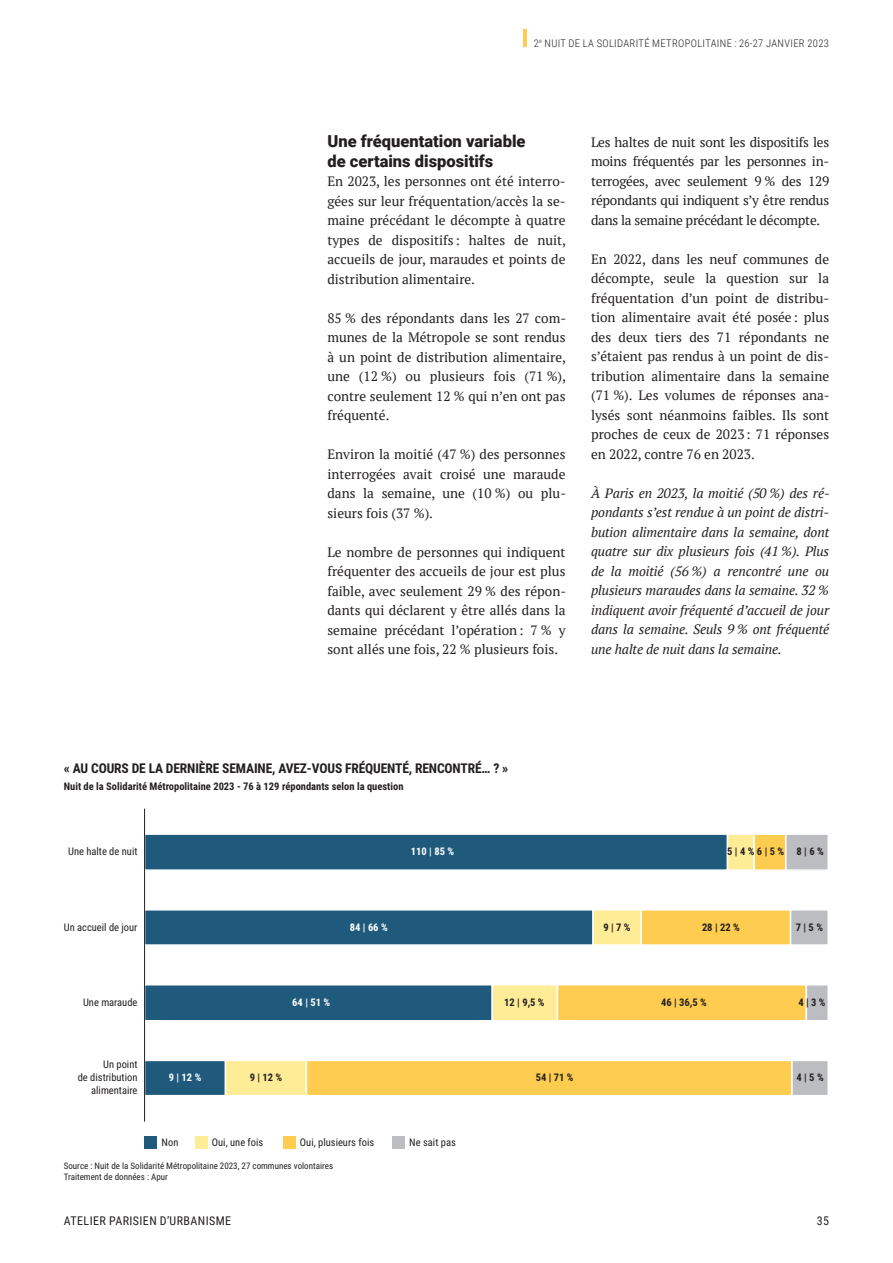
<style>
.page{position:relative;width:893px;height:1263px;background:#fff}
.page>*{position:absolute;margin:0;border:0;box-sizing:border-box;transform-origin:0 0}
.t1{font:900 16.5px/19.5px "Roboto";color:#231f20}
.t2{font:13.5px/19.5px "PT Serif";color:#231f20;text-align:justify}
.t3{font:italic 13.5px/19.5px "PT Serif";letter-spacing:-.01em;color:#231f20;text-align:justify}
.t4{font:700 13.5px "Roboto Condensed";letter-spacing:-.01em;color:#231f20}
.t5{font:12px "Roboto Condensed";letter-spacing:.035em;color:#231f20}
.t6{font:700 10.5px "Roboto Condensed";color:#231f20}
.t7{font:10.5px/12.6px "Roboto Condensed";color:#231f20;text-align:right}
.t8{font:300 10.5px "Roboto Condensed";letter-spacing:.035em;color:#231f20}
.t9{font:700 10.5px "Roboto Condensed";color:#fff}
.t10{font:9px/10.8px "Roboto Condensed";color:#231f20}
</style>
<div class="page">
<hr style="left:523px;top:30px;width:4px;height:17px;background:#fecc4e">
<div style="left:392px;top:1136px;width:13px;height:13px;background:#bcbdc0"></div>
<div style="left:283px;top:1136px;width:13px;height:13px;background:#fecc4e"></div>
<div style="left:195px;top:1136px;width:13px;height:13px;background:#ffec96"></div>
<div style="left:145px;top:1136px;width:12px;height:13px;background:#1f5a7d"></div>
<div style="left:144px;top:1060px;width:82px;height:36px;background:#1f5a7d;border:2px solid #fff"></div>
<div style="left:225px;top:1060px;width:82px;height:36px;background:#ffec96;border:2px solid #fff"></div>
<div style="left:306px;top:1060px;width:487px;height:36px;background:#fecc4e;border:2px solid #fff"></div>
<div style="left:792px;top:1060px;width:36px;height:36px;background:#bcbdc0"></div>
<div style="left:791px;top:1060px;width:38px;height:36px;border:2px solid #fff"></div>
<div style="left:144px;top:984px;width:349px;height:37px;background:#1f5a7d;border:2px solid #fff"></div>
<div style="left:491px;top:984px;width:67px;height:37px;background:#ffec96;border:2px solid #fff"></div>
<div style="left:557px;top:984px;width:250px;height:37px;background:#fecc4e;border:2px solid #fff"></div>
<div style="left:806px;top:985px;width:22px;height:36px;background:#bcbdc0"></div>
<div style="left:806px;top:984px;width:23px;height:37px;border:2px solid #fff"></div>
<div style="left:144px;top:909px;width:450px;height:37px;background:#1f5a7d;border:2px solid #fff"></div>
<div style="left:592px;top:909px;width:50px;height:37px;background:#ffec96;border:2px solid #fff"></div>
<div style="left:640px;top:909px;width:151px;height:37px;background:#fecc4e;border:2px solid #fff"></div>
<div style="left:791px;top:910px;width:37px;height:35px;background:#bcbdc0"></div>
<div style="left:790px;top:909px;width:39px;height:37px;border:2px solid #fff"></div>
<div style="left:144px;top:833px;width:584px;height:38px;background:#1f5a7d;border:2px solid #fff"></div>
<div style="left:727px;top:833px;width:28px;height:38px;background:#ffec96;border:2px solid #fff"></div>
<div style="left:753px;top:833px;width:33px;height:38px;background:#fecc4e;border:2px solid #fff"></div>
<div style="left:786px;top:834px;width:42px;height:36px;background:#bcbdc0"></div>
<div style="left:785px;top:833px;width:44px;height:38px;border:2px solid #fff"></div>
<hr style="left:144px;top:809px;width:1px;height:312px;background:#231f20">
<p class="t8" style="left:534px;top:36px;width:296px">2<sup>e</sup> NUIT DE LA SOLIDARITÉ METROPOLITAINE : 26-27 JANVIER 2023</p>
<p class="t1" style="left:327px;top:131px;width:200px">Une fréquentation variable de certains dispositifs</p>
<p class="t2" style="left:327px;top:171px;width:240px">En 2023, les personnes ont été interro&shy;gées sur leur fréquentation/accès la se&shy;maine précédant le décompte à quatre types de dispositifs : haltes de nuit, accueils de jour, maraudes et points de distribution alimentaire.</p>
<p class="t2" style="left:327px;top:308px;width:240px">85 % des répondants dans les 27 com&shy;munes de la Métropole se sont rendus à un point de distribution alimentaire, une (12 %) ou plusieurs fois (71 %), contre seulement 12 % qui n’en ont pas fréquenté.</p>
<p class="t2" style="left:327px;top:444px;width:240px">Environ la moitié (47 %) des personnes interrogées avait croisé une maraude dans la semaine, une (10 %) ou plu&shy;sieurs fois (37 %).</p>
<p class="t2" style="left:327px;top:542px;width:240px">Le nombre de personnes qui indiquent fréquenter des accueils de jour est plus faible, avec seulement 29 % des répon&shy;dants qui déclarent y être allés dans la semaine précédant l’opération: 7 % y sont allés une fois, 22 % plusieurs fois.</p>
<p class="t2" style="left:591px;top:132px;width:240px">Les haltes de nuit sont les dispositifs les moins fréquentés par les personnes in&shy;terrogées, avec seulement 9 % des 129 répondants qui indiquent s’y être rendus dans la semaine précédant le décompte.</p>
<p class="t2" style="left:591px;top:249px;width:240px">En 2022, dans les neuf communes de décompte, seule la question sur la fréquentation d’un point de distribu&shy;tion alimentaire avait été posée: plus des deux tiers des 71 répondants ne s’étaient pas rendus à un point de dis&shy;tribution alimentaire dans la semaine (71 %). Les volumes de réponses ana&shy;lysés sont néanmoins faibles. Ils sont proches de ceux de 2023: 71 réponses en 2022, contre 76 en 2023.</p>
<p class="t3" style="left:591px;top:483px;width:240px">À Paris en 2023, la moitié (50 %) des ré&shy;pondants s’est rendue à un point de distri&shy;bution alimentaire dans la semaine, dont quatre sur dix plusieurs fois (41 %). Plus de la moitié (56 %) a rencontré une ou plusieurs maraudes dans la semaine. 32 % indiquent avoir fréquenté d’accueil de jour dans la semaine. Seuls 9 % ont fréquenté une halte de nuit dans la semaine.</p>
<p class="t4" style="left:64px;top:759px;width:446px">« AU COURS DE LA DERNIÈRE SEMAINE, AVEZ-VOUS FRÉQUENTÉ, RENCONTRÉ… ? »</p>
<p class="t6" style="left:64px;top:779px;width:341px">Nuit de la Solidarité Métropolitaine 2023 - 76 à 129 répondants selon la question</p>
<p class="t7" style="left:68px;top:845px;width:71px">Une halte de nuit</p>
<p class="t9" style="left:411px;top:844px;width:45px">110 | 85 %</p>
<p class="t6" style="left:727px;top:844px;width:98px">5 | 4 %6 | 5 % 8 | 6 %</p>
<p class="t7" style="left:64px;top:920px;width:75px">Un accueil de jour</p>
<p class="t9" style="left:350px;top:919px;width:39px">84 | 66 %</p>
<p class="t6" style="left:603px;top:919px;width:29px">9 | 7 %</p>
<p class="t6" style="left:702px;top:919px;width:39px">28 | 22 %</p>
<p class="t6" style="left:796px;top:919px;width:29px">7 | 5 %</p>
<p class="t7" style="left:83px;top:995px;width:56px">Une maraude</p>
<p class="t9" style="left:292px;top:995px;width:39px">64 | 51 %</p>
<p class="t6" style="left:504px;top:995px;width:42px">12 | 9,5 %</p>
<p class="t6" style="left:661px;top:995px;width:47px">46 | 36,5 %</p>
<p class="t6" style="left:798px;top:995px;width:29px">4 | 3 %</p>
<p class="t7" style="left:78px;top:1058px;width:61px">Un point<br>de distribution alimentaire</p>
<p class="t9" style="left:169px;top:1069px;width:34px">9 | 12 %</p>
<p class="t6" style="left:250px;top:1069px;width:34px">9 | 12 %</p>
<p class="t6" style="left:536px;top:1069px;width:39px">54 | 71 %</p>
<p class="t6" style="left:796px;top:1069px;width:29px">4 | 5 %</p>
<p class="t7" style="left:162px;top:1135px;width:18px">Non</p>
<p class="t7" style="left:212px;top:1135px;width:53px">Oui, une fois</p>
<p class="t7" style="left:300px;top:1135px;width:76px">Oui, plusieurs fois</p>
<p class="t7" style="left:409px;top:1135px;width:48px">Ne sait pas</p>
<p class="t10" style="left:64px;top:1160px;width:271px">Source : Nuit de la Solidarité Métropolitaine 2023, 27 communes volontaires<br>Traitement de données : Apur</p>
<p class="t5" style="left:64px;top:1212px;width:169px">ATELIER PARISIEN D’URBANISME</p>
<p class="t5" style="left:817px;top:1212px;width:14px">35</p>
</div>
